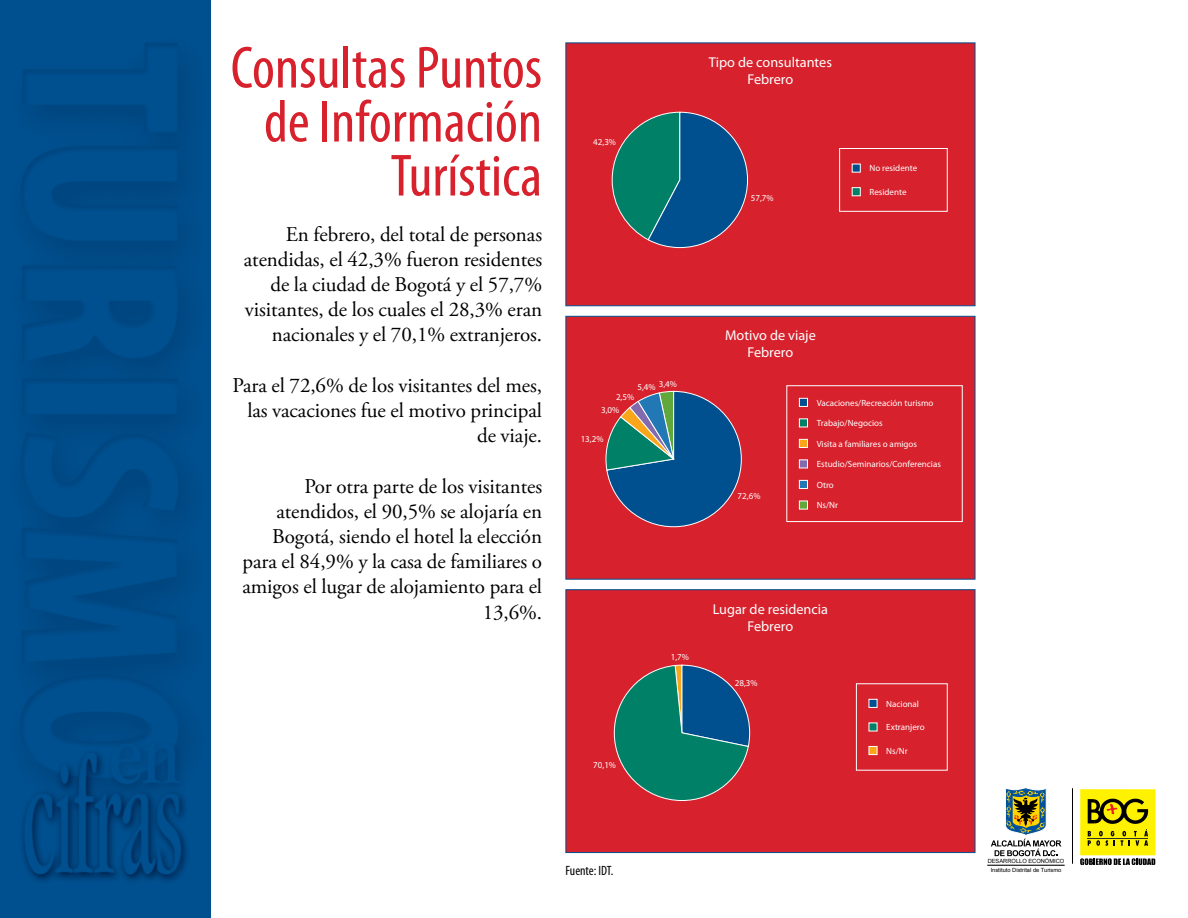
<style>
.page{position:relative;width:1188px;height:918px;background:#fff}
.page>*{position:absolute;margin:0;border:0;box-sizing:border-box;transform-origin:0 0}
.t1{font:condensed 60px/54px "Myriad Pro";color:#d7212c;text-align:right}
.t2{font:21px/25.2px "Adobe Garamond Pro";letter-spacing:-.005em;color:#000;text-align:right}
.t3{font:14.25px/17.1px "Myriad Pro";color:#fff;text-align:center}
.t4{font:condensed 13.5px "Myriad Pro";letter-spacing:-.005em;color:#000}
.t5{font:9px "Myriad Pro";color:#fff}
.t6{font:5.7px "Arial";color:#000}
</style>
<div class="page">
<img style="left:0;top:0;width:211px;height:918px">
<hr style="left:987px;top:865px;width:78px;height:1px;background:#000">
<svg style="left:991px;top:787px;width:70px;height:69px"></svg>
<hr style="left:1072px;top:788px;width:1px;height:76px;background:#000">
<div style="left:1080px;top:789px;width:76px;height:66px;background:#fff200"></div>
<svg style="left:1088px;top:799px;width:60px;height:47px"></svg>
<svg style="left:1080px;top:858px;width:75px;height:7px"></svg>
<hr style="left:1088px;top:838px;width:60px;height:1px;background:#2e2f2e">
<div style="left:566px;top:316px;width:409px;height:264px;background:#d7212c;border:1px solid #00508f"></div>
<div style="left:799px;top:398px;width:9px;height:9px;background:#00508f;border:1px solid #fff"></div>
<div style="left:799px;top:419px;width:9px;height:8px;background:#008066;border:1px solid #fff"></div>
<div style="left:799px;top:439px;width:9px;height:9px;background:#faa61a;border:1px solid #fff"></div>
<div style="left:799px;top:460px;width:9px;height:8px;background:#826aaf;border:1px solid #fff"></div>
<div style="left:799px;top:480px;width:9px;height:9px;background:#2178b5;border:1px solid #fff"></div>
<div style="left:799px;top:501px;width:9px;height:8px;background:#62a73b;border:1px solid #fff"></div>
<div style="left:786px;top:385px;width:177px;height:137px;border:1px solid #fff"></div>
<svg style="left:605px;top:391px;width:137px;height:137px"></svg>
<div style="left:566px;top:43px;width:409px;height:263px;background:#d7212c;border:1px solid #00508f"></div>
<div style="left:852px;top:164px;width:8px;height:8px;background:#00508f"></div>
<div style="left:852px;top:187px;width:8px;height:9px;background:#008066;border:1px solid #fff"></div>
<div style="left:839px;top:148px;width:109px;height:64px;border:1px solid #fff"></div>
<svg style="left:611px;top:111px;width:137px;height:137px"></svg>
<div style="left:566px;top:589px;width:409px;height:264px;background:#d7212c;border:1px solid #00508f"></div>
<div style="left:869px;top:699px;width:8px;height:9px;background:#00508f;border:1px solid #fff"></div>
<div style="left:869px;top:723px;width:8px;height:8px;background:#008066"></div>
<div style="left:869px;top:746px;width:8px;height:9px;background:#faa61a;border:1px solid #fff"></div>
<div style="left:856px;top:683px;width:92px;height:88px;border:1px solid #fff"></div>
<svg style="left:614px;top:664px;width:136px;height:137px"></svg>
<h1 class="t1" style="left:231px;top:40px;width:313px">Consultas Puntos de Información<br>Turística</h1>
<p class="t2" style="left:244px;top:222px;width:300px">En febrero, del total de personas atendidas, el 42,3% fueron residentes de la ciudad de Bogotá y el 57,7% visitantes, de los cuales el 28,3% eran nacionales y el 70,1% extranjeros.</p>
<p class="t2" style="left:233px;top:373px;width:311px">Para el 72,6% de los visitantes del mes, las vacaciones fue el motivo principal de viaje.</p>
<p class="t2" style="left:242px;top:474px;width:301px">Por otra parte de los visitantes atendidos, el 90,5% se alojaría en<br>Bogotá, siendo el hotel la elección para el 84,9% y la casa de familiares o amigos el lugar de alojamiento para el<br>13,6%.</p>
<p class="t5" style="left:593px;top:137px;width:24px">42,3%</p>
<p class="t3" style="left:709px;top:53px;width:125px">Tipo de consultantes<br>Febrero</p>
<p class="t5" style="left:751px;top:192px;width:24px">57,7%</p>
<p class="t5" style="left:870px;top:163px;width:49px">No residente</p>
<p class="t5" style="left:870px;top:187px;width:39px">Residente</p>
<p class="t5" style="left:659px;top:378px;width:20px">3,4%</p>
<p class="t5" style="left:637px;top:381px;width:20px">5,4%</p>
<p class="t5" style="left:616px;top:391px;width:20px">2,5%</p>
<p class="t5" style="left:601px;top:405px;width:20px">3,0%</p>
<p class="t5" style="left:581px;top:434px;width:24px">13,2%</p>
<p class="t3" style="left:725px;top:327px;width:92px">Motivo de viaje<br>Febrero</p>
<p class="t5" style="left:738px;top:491px;width:24px">72,6%</p>
<p class="t5" style="left:817px;top:397px;width:118px">Vacaciones/Recreación turismo</p>
<p class="t5" style="left:817px;top:418px;width:68px">Trabajo/Negocios</p>
<p class="t5" style="left:817px;top:438px;width:102px">Visita a familiares o amigos</p>
<p class="t5" style="left:817px;top:459px;width:126px">Estudio/Seminarios/Conferencias</p>
<p class="t5" style="left:817px;top:479px;width:19px">Otro</p>
<p class="t5" style="left:817px;top:500px;width:23px">Ns/Nr</p>
<p class="t5" style="left:593px;top:759px;width:24px">70,1%</p>
<p class="t5" style="left:671px;top:651px;width:20px">1,7%</p>
<p class="t3" style="left:713px;top:600px;width:117px">Lugar de residencia<br>Febrero</p>
<p class="t5" style="left:735px;top:677px;width:24px">28,3%</p>
<p class="t5" style="left:886px;top:698px;width:34px">Nacional</p>
<p class="t5" style="left:886px;top:722px;width:40px">Extranjero</p>
<p class="t5" style="left:886px;top:745px;width:23px">Ns/Nr</p>
<p class="t4" style="left:566px;top:863px;width:49px">Fuente: IDT.</p>
<p class="t6" style="left:988px;top:858px;width:78px">DESARROLLO ECONÓMICO</p>
<p class="t6" style="left:991px;top:866px;width:72px">Instituto Distrital de Turismo</p>
</div>
